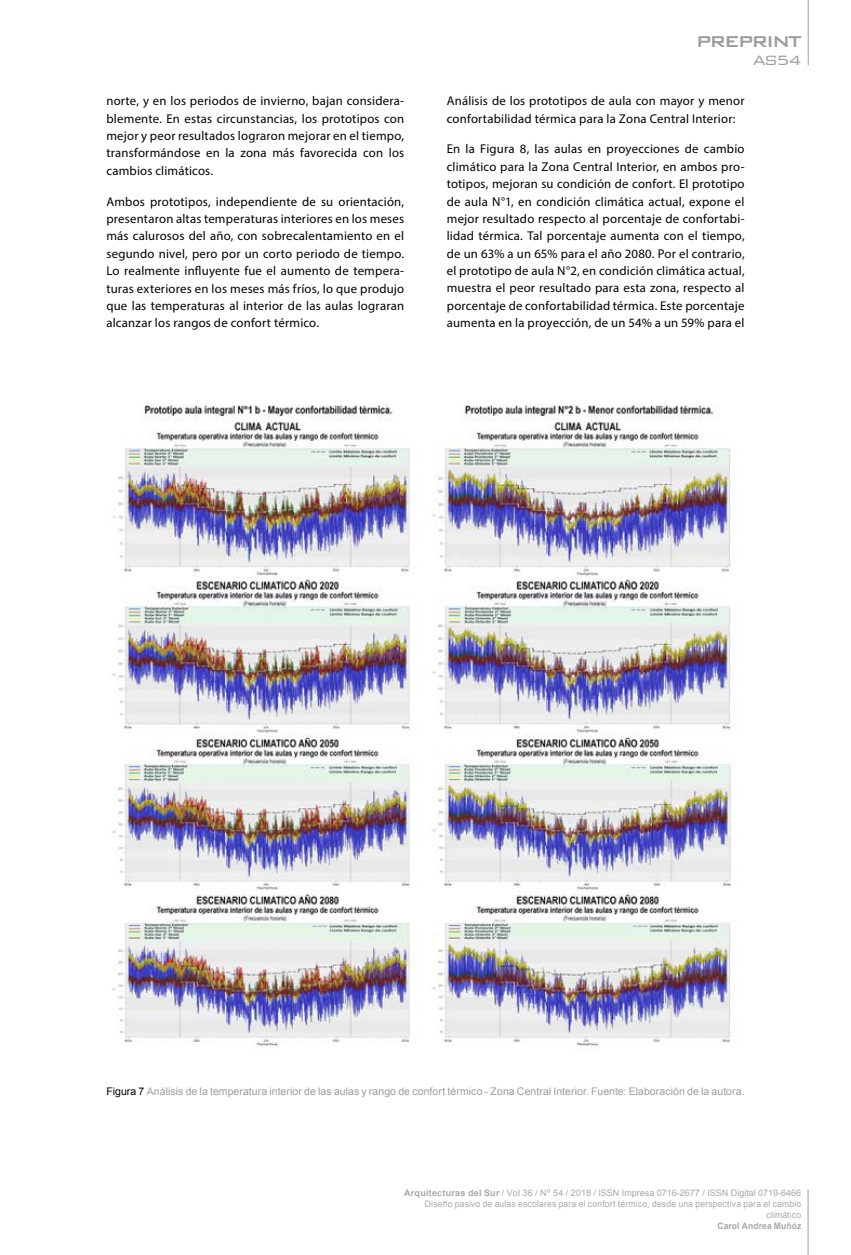
<style>
.page{position:relative;width:851px;height:1255px;background:#fff}
.page>*{position:absolute;margin:0;border:0;box-sizing:border-box;transform-origin:0 0}
.t1{font:500 21px "Bank Gothic BT";letter-spacing:-.1em;color:#9d9d9c}
.t2{font:300 18px "Bank Gothic BT";color:#9d9d9c}
.t3{font:12.75px/17.4px "Myriad Pro";letter-spacing:.015em;color:#000;text-align:justify}
.t4{font:10.5px "Arial";letter-spacing:.005em;color:#9d9d9c}
.t5{font:9px/10.8px "Arial";letter-spacing:.02em;color:#a8a8a7;text-align:right}
.t6{font:700 9px "Arial";letter-spacing:.01em;color:#a8a8a7;scale:.95 1}
.s1{color:#000}
.s2{font-weight:700}
</style>
<div class="page">
<hr style="left:807px;top:1189px;width:1px;height:65px;background:#9d9d9c">
<hr style="left:807px;top:0;width:1px;height:65px;background:#9d9d9c">
<img style="left:111px;top:404px;width:622px;height:643px">
<p class="t3" style="left:106px;top:92px;width:299px">norte, y en los periodos de invierno, bajan considera&shy;blemente. En estas circunstancias, los prototipos con mejor y peor resultados lograron mejorar en el tiempo, transformándose en la zona más favorecida con los cambios climáticos.</p>
<p class="t3" style="left:106px;top:192px;width:299px">Ambos prototipos, independiente de su orientación, presentaron altas temperaturas interiores en los meses más calurosos del año, con sobrecalentamiento en el segundo nivel, pero por un corto periodo de tiempo.<br>Lo realmente influyente fue el aumento de tempera&shy;turas exteriores en los meses más fríos, lo que produjo que las temperaturas al interior de las aulas lograran alcanzar los rangos de confort térmico.</p>
<h1 class="t1" style="left:695px;top:30px;width:107px">PREPRINT</h1>
<h2 class="t2" style="left:752px;top:51px;width:50px">AS54</h2>
<p class="t3" style="left:446px;top:92px;width:299px">Análisis de los prototipos de aula con mayor y menor confortabilidad térmica para la Zona Central Interior:</p>
<p class="t3" style="left:446px;top:140px;width:299px">En la Figura 8, las aulas en proyecciones de cambio climático para la Zona Central Interior, en ambos pro&shy;totipos, mejoran su condición de confort. El prototipo de aula N°1, en condición climática actual, expone el mejor resultado respecto al porcentaje de confortabi&shy;lidad térmica. Tal porcentaje aumenta con el tiempo, de un 63% a un 65% para el año 2080. Por el contrario, el prototipo de aula N°2, en condición climática actual, muestra el peor resultado para esta zona, respecto al porcentaje de confortabilidad térmica. Este porcentaje aumenta en la proyección, de un 54% a un 59% para el</p>
<p class="t4" style="left:106px;top:1084px;width:639px"><span class="s1">Figura 7</span> Análisis de la temperatura interior de las aulas y rango de confort térmico - Zona Central Interior. Fuente: Elaboración de la autora.</p>
<p class="t5" style="left:404px;top:1187px;width:398px"><span class="s2">Arquitecturas del Sur</span> / Vol 36 / Nº 54 / 2018 / ISSN Impresa 0716-2677 / ISSN Digital 0719-6466<br>Diseño pasivo de aulas escolares para el confort térmico, desde una perspectiva para el cambio climático</p>
<p class="t6" style="left:717px;top:1219px;width:90px">Carol Andrea Muñóz</p>
</div>
